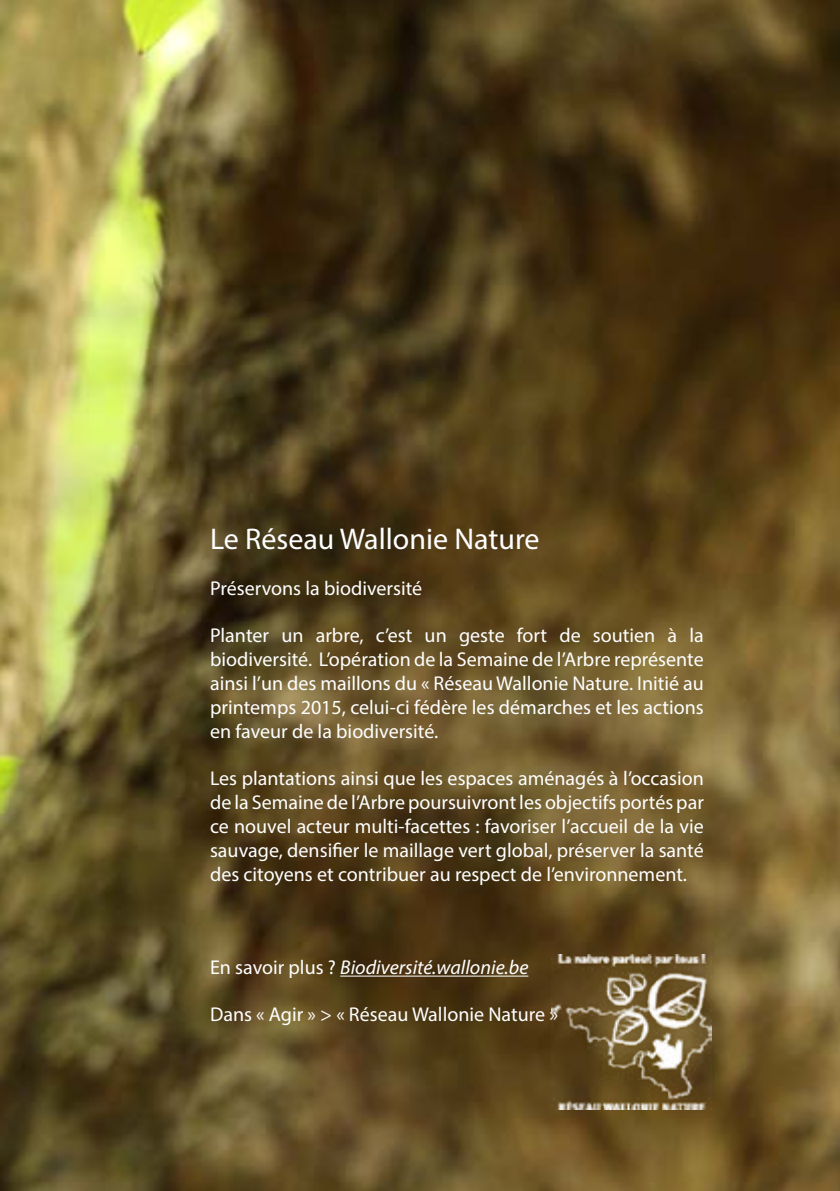
<style>
.page{position:relative;width:840px;height:1191px;background:#fff}
.page>*{position:absolute;margin:0;border:0;box-sizing:border-box;transform-origin:0 0}
.t1{font:30px "Myriad Pro";color:#fff}
.t2{font:20px/24px "Myriad Pro";color:#fff;text-align:justify}
.t3{font:italic 20px "Myriad Pro";color:#fff}
.s1{font-style:normal}
</style>
<div class="page">
<img style="left:0;top:0;width:839px;height:1191px">
<hr style="left:340px;top:975px;width:188px;height:1px;background:#fff">
<img style="left:551px;top:954px;width:160px;height:155px">
<h1 class="t1" style="left:210px;top:520px;width:331px">Le Réseau Wallonie Nature</h1>
<p class="t2" style="left:210px;top:576px;width:214px">Préservons la biodiversité</p>
<p class="t2" style="left:210px;top:623px;width:495px">Planter un arbre, c’est un geste fort de soutien à la biodiversité. L’opération de la Semaine de l’Arbre représente ainsi l’un des maillons du « Réseau Wallonie Nature. Initié au printemps 2015, celui-ci fédère les démarches et les actions en faveur de la biodiversité.</p>
<p class="t2" style="left:210px;top:765px;width:495px">Les plantations ainsi que les espaces aménagés à l’occasion de la Semaine de l’Arbre poursuivront les objectifs portés par ce nouvel acteur multi-facettes : favoriser l’accueil de la vie sauvage, densifier le maillage vert global, préserver la santé des citoyens et contribuer au respect de l’environnement.</p>
<p class="t3" style="left:210px;top:955px;width:319px"><span class="s1">En savoir plus ?</span> Biodiversité.wallonie.be</p>
<p class="t2" style="left:210px;top:1001px;width:349px">Dans « Agir » &gt; « Réseau Wallonie Nature »</p>
</div>
